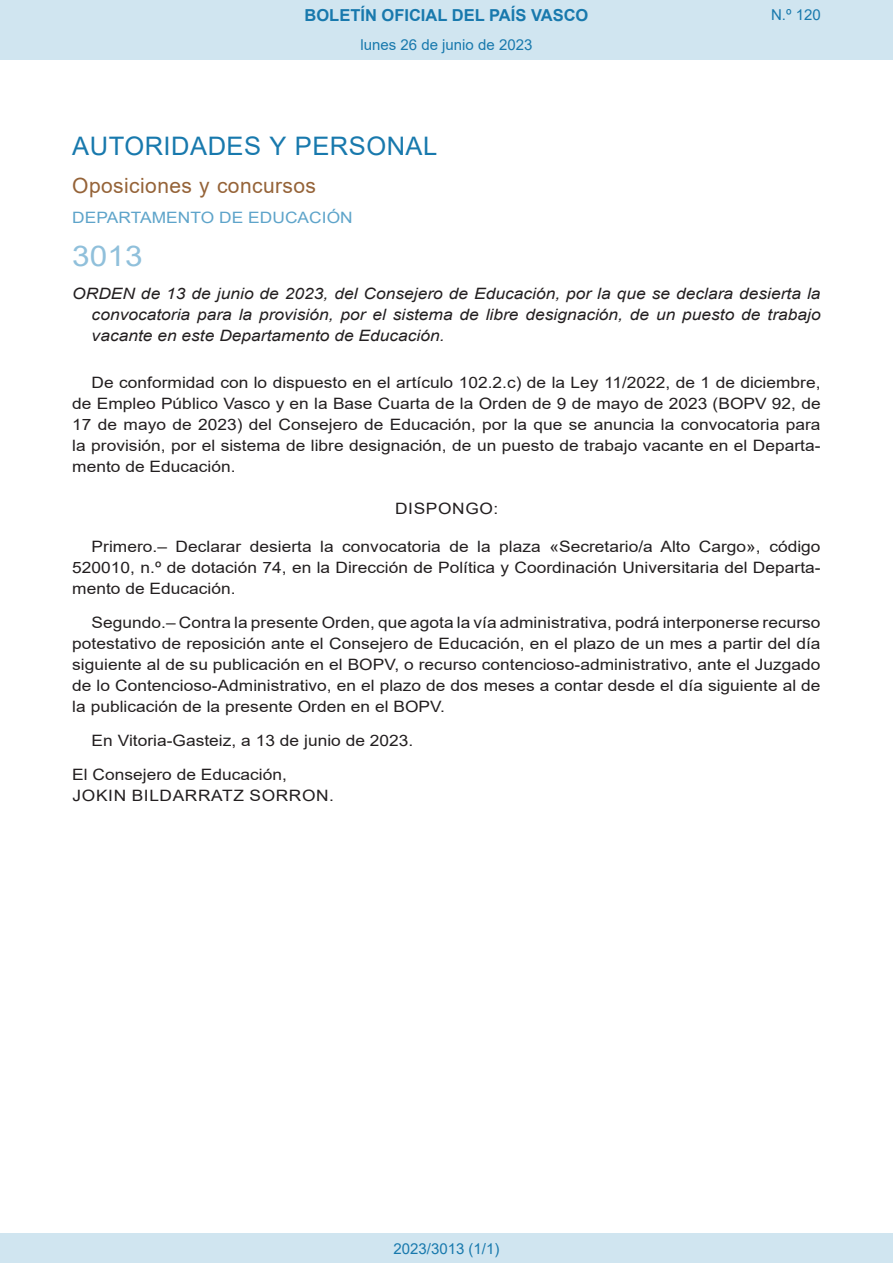
<style>
.page{position:relative;width:893px;height:1263px;background:#fff}
.page>*{position:absolute;margin:0;border:0;box-sizing:border-box;transform-origin:0 0}
.BOPVOrden{font:28.5px "Arial";color:#90c0db;scale:1.11 1}
.BOPVSeccion{font:25.5px "Arial";letter-spacing:.02em;color:#1879ad}
.BOPVSubseccion{font:21px "Arial";letter-spacing:.02em;color:#956338}
.t1{font:700 16.5px "Arial";color:#1879ad}
.BOPVDetalle{font:15.6px/21px "Arial";color:#231f20;text-align:justify;scale:1.11 1}
.BOPVTitulo{font:italic 15.6px/21px "Arial";color:#231f20;text-align:justify;scale:1.11 1}
.BOPVFirmaLugFec{font:15.6px "Arial";color:#231f20;scale:1.11 1}
.BOPVOrganismo{font:15.6px "Arial";letter-spacing:.005em;color:#5ea4ca;scale:1.11 1}
.BOPVFirmaPuesto{font:15.6px "Arial";color:#231f20;scale:1.11 1}
.BOPVFirmaNombre{font:15.6px "Arial";letter-spacing:.035em;color:#231f20;scale:1.11 1}
.BOPVClave{font:15.6px "Arial";letter-spacing:.035em;color:#231f20;scale:1.11 1}
.Paginacion_Centro{font:15px "Arial";color:#1879ad}
</style>
<div class="page">
<div style="left:0;top:0;width:893px;height:60px;background:#d0e5f0"></div>
<div style="left:0;top:1233px;width:893px;height:30px;background:#d0e5f0"></div>
<p class="t1" style="left:305px;top:3px;width:285px">BOLETÍN OFICIAL DEL PAÍS VASCO</p>
<p class="Paginacion_Centro" style="left:361px;top:35px;width:173px">lunes 26 de junio de 2023</p>
<p class="Paginacion_Centro" style="left:771px;top:5px;width:51px">N.º 120</p>
<p class="BOPVSeccion" style="left:72px;top:128px;width:366px">AUTORIDADES Y PERSONAL</p>
<p class="BOPVSubseccion" style="left:72px;top:171px;width:245px">Oposiciones y concursos</p>
<p class="BOPVOrganismo" style="left:72px;top:207px;width:254px">DEPARTAMENTO DE EDUCACIÓN</p>
<p class="BOPVOrden" style="left:72px;top:236px;width:65px">3013</p>
<p class="BOPVTitulo" style="left:92px;top:284px;width:658px;text-indent:-19px">ORDEN de 13 de junio de 2023, del Consejero de Educación, por la que se declara desierta la convocatoria para la provisión, por el sistema de libre designación, de un puesto de trabajo vacante en este Departamento de Educación.</p>
<p class="BOPVDetalle" style="left:72px;top:372px;width:676px;text-indent:19px">De conformidad con lo dispuesto en el artículo 102.2.c) de la Ley 11/2022, de 1 de diciembre, de Empleo Público Vasco y en la Base Cuarta de la Orden de 9 de mayo de 2023 (BOPV 92, de 17 de mayo de 2023) del Consejero de Educación, por la que se anuncia la convocatoria para la provisión, por el sistema de libre designación, de un puesto de trabajo vacante en el Departa&shy;mento de Educación.</p>
<p class="BOPVClave" style="left:395px;top:498px;width:94px">DISPONGO:</p>
<p class="BOPVDetalle" style="left:72px;top:536px;width:676px;text-indent:19px">Primero.– Declarar desierta la convocatoria de la plaza «Secretario/a Alto Cargo», código 520010, n.º de dotación 74, en la Dirección de Política y Coordinación Universitaria del Departa&shy;mento de Educación.</p>
<p class="BOPVDetalle" style="left:72px;top:612px;width:676px;text-indent:19px">Segundo.– Contra la presente Orden, que agota la vía administrativa, podrá interponerse recurso potestativo de reposición ante el Consejero de Educación, en el plazo de un mes a partir del día siguiente al de su publicación en el BOPV, o recurso contencioso-administrativo, ante el Juzgado de lo Contencioso-Administrativo, en el plazo de dos meses a contar desde el día siguiente al de la publicación de la presente Orden en el BOPV.</p>
<p class="BOPVFirmaLugFec" style="left:92px;top:729px;width:291px">En Vitoria-Gasteiz, a 13 de junio de 2023.</p>
<p class="BOPVFirmaPuesto" style="left:72px;top:763px;width:195px">El Consejero de Educación,</p>
<p class="BOPVFirmaNombre" style="left:73px;top:784px;width:237px">JOKIN BILDARRATZ SORRON.</p>
<p class="Paginacion_Centro" style="left:393px;top:1238px;width:107px">2023/3013 (1/1)</p>
</div>
